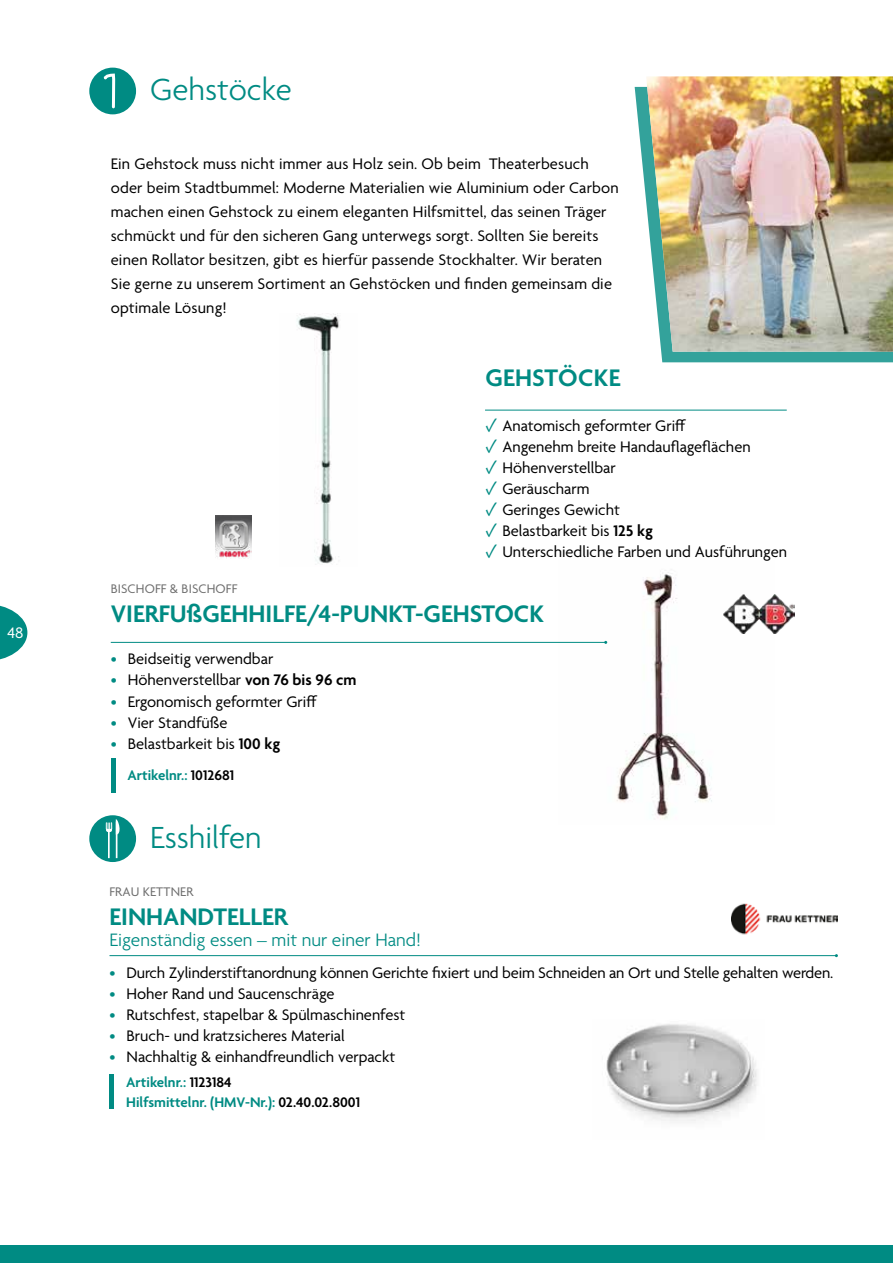
<style>
.page{position:relative;width:893px;height:1263px;background:#fff}
.page>*{position:absolute;margin:0;border:0;box-sizing:border-box;transform-origin:0 0}
.t1{font:300 33px "Agenda";color:#008b83}
.t2{font:600 25.95px "Agenda";color:#008b83}
.t3{font:300 19.5px "Agenda";color:#008b83}
.t4{font:16.5px/24px "Agenda";color:#000}
.t5{font:16.5px "Agenda";color:#fff}
.t6{font:600 15px/19.5px "Agenda";color:#008b83}
.t7{font:13.5px "Agenda";letter-spacing:.01em;color:#6e6e6e}
.s1{font-family:"Acumin Pro";color:#008b83}
.s2{font-weight:600}
.s3{color:#008b83}
.s4{color:#000}
</style>
<div class="page">
<div style="left:0;top:1246px;width:893px;height:17px;background:#008b83"></div>
<svg style="left:0;top:605px;width:27px;height:55px"></svg>
<div style="left:89px;top:68px;width:47px;height:46px;background:#008b83;border-radius:50%"></div>
<svg style="left:635px;top:87px;width:258px;height:275px;fill:#33a29b"></svg>
<img style="left:646px;top:76px;width:247px;height:276px">
<img style="left:297px;top:314px;width:43px;height:251px">
<img style="left:558px;top:572px;width:166px;height:247px">
<hr style="left:485px;top:410px;width:302px;height:1px;background:#008b83">
<hr style="left:111px;top:642px;width:495px;height:1px;background:#008b83">
<hr style="left:109px;top:955px;width:727px;height:1px;background:#008b83">
<hr style="left:111px;top:757px;width:4px;height:35px;background:#008b83">
<div style="left:109px;top:1074px;width:5px;height:35px;background:#008b83"></div>
<img style="left:724px;top:594px;width:70px;height:40px">
<img style="left:215px;top:516px;width:37px;height:42px">
<svg style="left:103px;top:73px;width:13px;height:36px"></svg>
<div style="left:89px;top:815px;width:47px;height:47px;background:#008b83;border-radius:50%"></div>
<hr style="left:116px;top:821px;width:1px;height:37px;background:#fff">
<svg style="left:105px;top:819px;width:15px;height:16px"></svg>
<hr style="left:108px;top:829px;width:2px;height:29px;background:#fff">
<img style="left:606px;top:1024px;width:151px;height:97px">
<img style="left:732px;top:903px;width:106px;height:32px">
<p class="t5" style="left:7px;top:624px;width:18px">48</p>
<h1 class="t1" style="left:150px;top:72px;width:143px">Gehstöcke</h1>
<p class="t4" style="left:111px;top:152px;width:509px">Ein Gehstock muss nicht immer aus Holz sein. Ob beim Theaterbesuch oder beim Stadtbummel: Moderne Materialien wie Aluminium oder Carbon machen einen Gehstock zu einem eleganten Hilfsmittel, das seinen Träger schmückt und für den sicheren Gang unterwegs sorgt. Sollten Sie bereits einen Rollator besitzen, gibt es hierfür passende Stockhalter. Wir beraten Sie gerne zu unserem Sortiment an Gehstöcken und finden gemeinsam die optimale Lösung!</p>
<h2 class="t2" style="left:485px;top:364px;width:137px">GEHSTÖCKE</h2>
<p class="t4" style="left:485px;top:415px;width:202px"><span class="s1">✓</span> Anatomisch geformter Griff</p>
<p class="t4" style="left:485px;top:436px;width:267px"><span class="s1">✓</span> Angenehm breite Handauflageflächen</p>
<p class="t4" style="left:485px;top:457px;width:132px"><span class="s1">✓</span> Höhenverstellbar</p>
<p class="t4" style="left:485px;top:478px;width:106px"><span class="s1">✓</span> Geräuscharm</p>
<p class="t4" style="left:485px;top:499px;width:136px"><span class="s1">✓</span> Geringes Gewicht</p>
<p class="t4" style="left:485px;top:520px;width:169px"><span class="s1">✓</span> Belastbarkeit bis <span class="s2">125 kg</span></p>
<p class="t4" style="left:485px;top:541px;width:303px"><span class="s1">✓</span> Unterschiedliche Farben und Ausführungen</p>
<p class="t7" style="left:111px;top:582px;width:128px">BISCHOFF &amp; BISCHOFF</p>
<h2 class="t2" style="left:111px;top:600px;width:435px">VIERFUßGEHHILFE/4-PUNKT-GEHSTOCK</h2>
<p class="t4" style="left:111px;top:648px;width:164px"><span class="s3">•</span> Beidseitig verwendbar</p>
<p class="t4" style="left:111px;top:669px;width:247px"><span class="s3">•</span> Höhenverstellbar <span class="s2">von 76 bis 96 cm</span></p>
<p class="t4" style="left:111px;top:690px;width:208px"><span class="s3">•</span> Ergonomisch geformter Griff</p>
<p class="t4" style="left:111px;top:711px;width:118px"><span class="s3">•</span> Vier Standfüße</p>
<p class="t4" style="left:111px;top:732px;width:171px"><span class="s3">•</span> Belastbarkeit bis <span class="s2">100 kg</span></p>
<p class="t6" style="left:128px;top:767px;width:108px">Artikelnr.: <span class="s4">1012681</span></p>
<h1 class="t1" style="left:150px;top:819px;width:113px">Esshilfen</h1>
<p class="t7" style="left:109px;top:884px;width:85px">FRAU KETTNER</p>
<h2 class="t2" style="left:109px;top:903px;width:180px">EINHANDTELLER</h2>
<p class="t3" style="left:109px;top:929px;width:313px">Eigenständig essen – mit nur einer Hand!</p>
<p class="t4" style="left:109px;top:961px;width:725px"><span class="s3">•</span> Durch Zylinderstiftanordnung können Gerichte fixiert und beim Schneiden an Ort und Stelle gehalten werden.</p>
<p class="t4" style="left:109px;top:982px;width:227px"><span class="s3">•</span> Hoher Rand und Saucenschräge</p>
<p class="t4" style="left:109px;top:1003px;width:297px"><span class="s3">•</span> Rutschfest, stapelbar &amp; Spülmaschinenfest</p>
<p class="t4" style="left:109px;top:1024px;width:237px"><span class="s3">•</span> Bruch- und kratzsicheres Material</p>
<p class="t4" style="left:109px;top:1045px;width:287px"><span class="s3">•</span> Nachhaltig &amp; einhandfreundlich verpackt</p>
<p class="t6" style="left:126px;top:1073px;width:235px">Artikelnr.: <span class="s4">1123184<br></span>Hilfsmittelnr. (HMV-Nr.): <span class="s4">02.40.02.8001</span></p>
</div>
